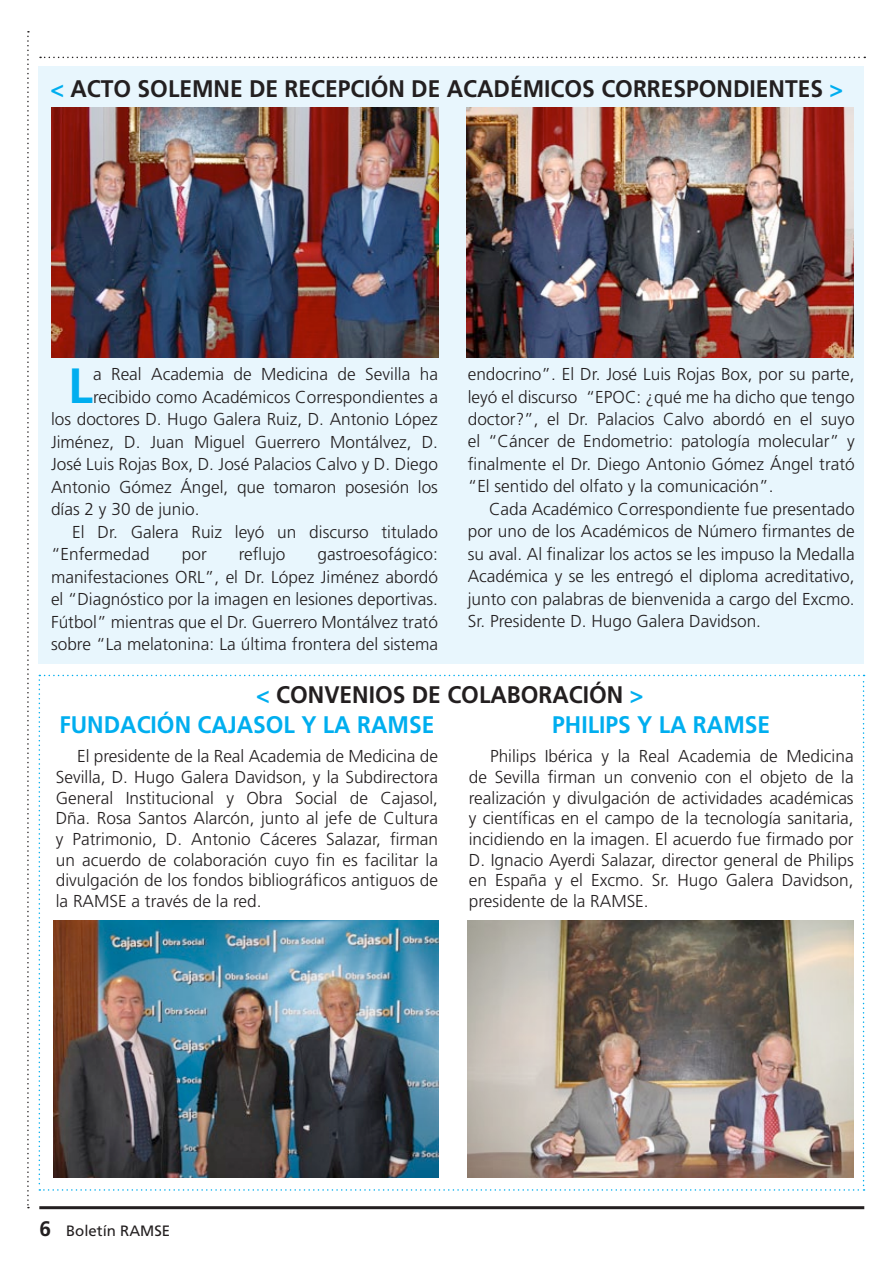
<style>
.page{position:relative;width:893px;height:1263px;background:#fff}
.page>*{position:absolute;margin:0;border:0;box-sizing:border-box;transform-origin:0 0}
.t1{font:700 49.5px "Frutiger LT Std";color:#00aeef}
.t2{font:700 24px/30.5px "Frutiger LT Std";color:#231f20;scale:.95 1}
.t3{font:700 24px "Frutiger LT Std";color:#00aeef;scale:.95 1}
.t4{font:300 17.25px/20.7px "Frutiger LT Std";color:#231f20;text-align:justify}
.t5{font:15px "Frutiger LT Std";color:#231f20}
.s1{color:#00aeef}
.s2{font-weight:700;font-size:21px}
</style>
<div class="page">
<svg style="left:27px;top:31px;width:2px;height:1177px"></svg>
<svg style="left:40px;top:57px;width:825px;height:1px"></svg>
<hr style="left:39px;top:1206px;width:825px;height:3px;background:#231f20">
<div style="left:39px;top:66px;width:825px;height:597px;background:#e8f6fd"></div>
<img style="left:51px;top:108px;width:387px;height:249px">
<img style="left:467px;top:108px;width:387px;height:249px">
<svg style="left:39px;top:675px;width:825px;height:516px"></svg>
<img style="left:53px;top:921px;width:385px;height:257px">
<img style="left:468px;top:921px;width:386px;height:257px">
<h2 class="t2" style="left:50px;top:73px;width:836px"><span class="s1">&lt;</span> ACTO SOLEMNE DE RECEPCIÓN DE ACADÉMICOS CORRESPONDIENTES <span class="s1">&gt;</span></h2>
<h1 class="t1" style="left:68px;top:356px;width:26px">L</h1>
<p class="t4" style="left:93px;top:364px;width:346px">a Real Academia de Medicina de Sevilla ha</p>
<p class="t4" style="left:93px;top:386px;width:346px">recibido como Académicos Correspondientes a</p>
<p class="t4" style="left:51px;top:409px;width:388px">los doctores D. Hugo Galera Ruiz, D. Antonio López</p>
<p class="t4" style="left:51px;top:431px;width:388px">Jiménez, D. Juan Miguel Guerrero Montálvez, D.</p>
<p class="t4" style="left:51px;top:454px;width:388px">José Luis Rojas Box, D. José Palacios Calvo y D. Diego</p>
<p class="t4" style="left:51px;top:476px;width:388px">Antonio Gómez Ángel, que tomaron posesión los</p>
<p class="t4" style="left:51px;top:499px;width:150px">días 2 y 30 de junio.</p>
<p class="t4" style="left:72px;top:521px;width:367px">El Dr. Galera Ruiz leyó un discurso titulado</p>
<p class="t4" style="left:51px;top:544px;width:100px">“Enfermedad</p>
<p class="t4" style="left:182px;top:544px;width:26px">por</p>
<p class="t4" style="left:239px;top:544px;width:48px">reflujo</p>
<p class="t4" style="left:51px;top:543px;width:388px;line-height:22.5px;text-indent:266px">gastroesofágico: manifestaciones ORL”, el Dr. López Jiménez abordó el “Diagnóstico por la imagen en lesiones deportivas.<br>Fútbol” mientras que el Dr. Guerrero Montálvez trató sobre “La melatonina: La última frontera del sistema</p>
<p class="t4" style="left:468px;top:363px;width:388px;line-height:22.5px">endocrino”. El Dr. José Luis Rojas Box, por su parte, leyó el discurso “EPOC: ¿qué me ha dicho que tengo doctor?”, el Dr. Palacios Calvo abordó en el suyo el “Cáncer de Endometrio: patología molecular” y finalmente el Dr. Diego Antonio Gómez Ángel trató “El sentido del olfato y la comunicación”.</p>
<p class="t4" style="left:468px;top:498px;width:388px;line-height:22.5px;text-indent:21px">Cada Académico Correspondiente fue presentado por uno de los Académicos de Número firmantes de su aval. Al finalizar los actos se les impuso la Medalla Académica y se les entregó el diploma acreditativo, junto con palabras de bienvenida a cargo del Excmo.<br>Sr. Presidente D. Hugo Galera Davidson.</p>
<h2 class="t2" style="left:552px;top:679px;width:231px;text-indent:-296px"><span class="s1">&lt;</span> CONVENIOS DE COLABORACIÓN <span class="s1">&gt;<br>PHILIPS Y LA RAMSE</span></h2>
<p class="t4" style="left:469px;top:746px;width:386px;text-indent:21px">Philips Ibérica y la Real Academia de Medicina de Sevilla firman un convenio con el objeto de la realización y divulgación de actividades académicas y científicas en el campo de la tecnología sanitaria, incidiendo en la imagen. El acuerdo fue firmado por D. Ignacio Ayerdi Salazar, director general de Philips en España y el Excmo. Sr. Hugo Galera Davidson, presidente de la RAMSE.</p>
<h2 class="t3" style="left:59px;top:710px;width:396px">FUNDACIÓN CAJASOL Y LA RAMSE</h2>
<p class="t4" style="left:56px;top:746px;width:384px;text-indent:21px">El presidente de la Real Academia de Medicina de Sevilla, D. Hugo Galera Davidson, y la Subdirectora General Institucional y Obra Social de Cajasol, Dña. Rosa Santos Alarcón, junto al jefe de Cultura y Patrimonio, D. Antonio Cáceres Salazar, firman un acuerdo de colaboración cuyo fin es facilitar la divulgación de los fondos bibliográficos antiguos de la RAMSE a través de la red.</p>
<p class="t5" style="left:39px;top:1222px;width:132px"><span class="s2">6</span> Boletín RAMSE</p>
</div>
